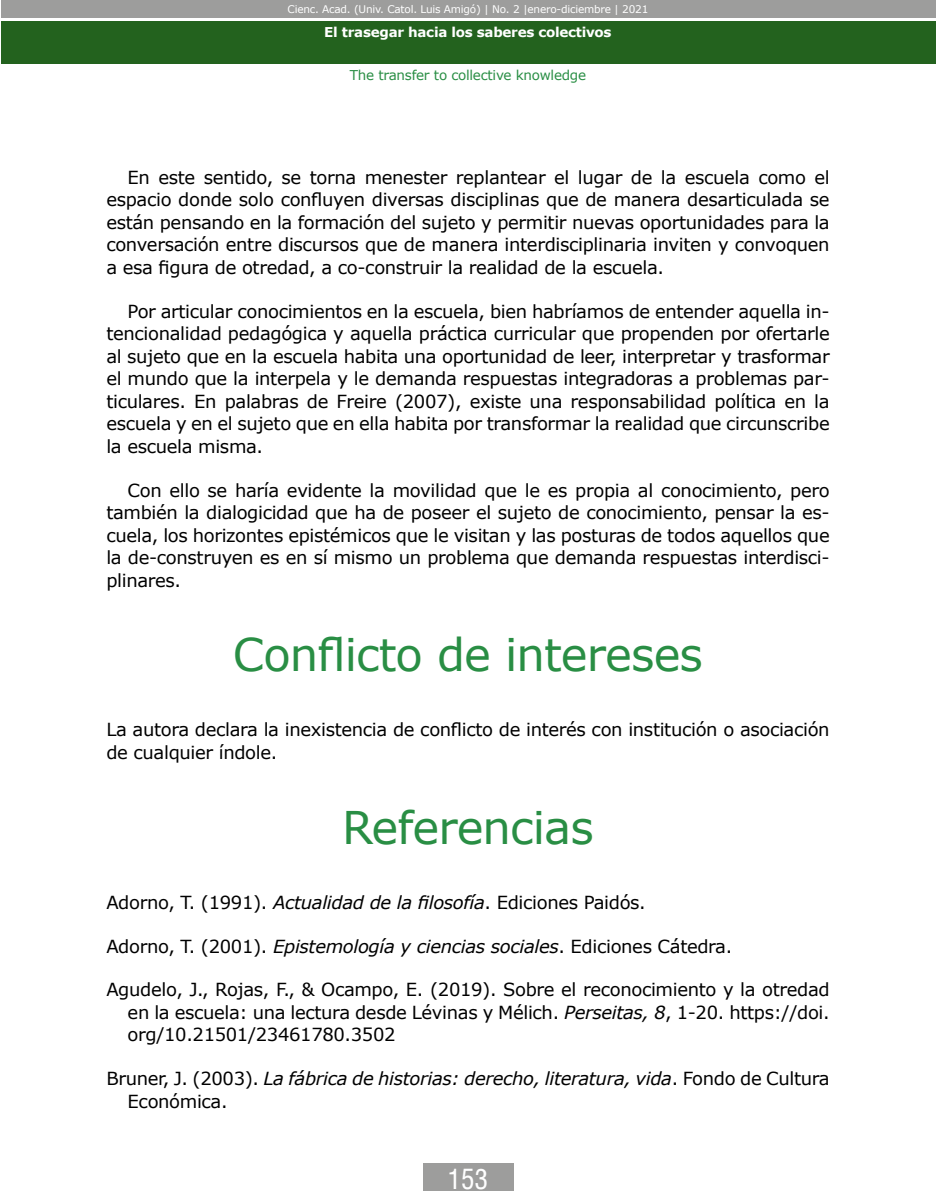
<style>
.page{position:relative;width:936px;height:1191px;background:#fff}
.page>*{position:absolute;margin:0;border:0;box-sizing:border-box;transform-origin:0 0}
.t1{font:45px "Verdana";letter-spacing:-.02em;color:#298e44}
.t2{font:27px "Arena Condensed";color:#fff}
.t3{font:18px/22.5px "Verdana";letter-spacing:-.02em;color:#000;text-align:justify}
.t4{font:italic 18px/22.5px "Verdana";letter-spacing:-.02em;color:#000}
.t5{font:700 13.5px "Verdana";letter-spacing:-.02em;color:#fff}
.t6{font:13.5px "Verdana";letter-spacing:-.02em;color:#298e44}
.t7{font:10.5px "Verdana";letter-spacing:-.02em;color:#fff}
.s1{font-style:italic}
.s2{font-style:normal}
</style>
<div class="page">
<div style="left:1px;top:21px;width:934px;height:43px;background:#23621e"></div>
<div style="left:1px;top:0;width:934px;height:18px;background:#9d9d9c"></div>
<div style="left:423px;top:1163px;width:90px;height:28px;background:#9d9d9c"></div>
<p class="t7" style="left:287px;top:2px;width:362px">Cienc. Acad. (Univ. Catol. Luis Amigó) | No. 2 |enero-diciembre | 2021</p>
<p class="t5" style="left:324px;top:22px;width:289px">El trasegar hacia los saberes colectivos</p>
<p class="t6" style="left:350px;top:65px;width:238px">The transfer to collective knowledge</p>
<p class="t3" style="left:106px;top:166px;width:725px;text-indent:21px">En este sentido, se torna menester replantear el lugar de la escuela como el espacio donde solo confluyen diversas disciplinas que de manera desarticulada se están pensando en la formación del sujeto y permitir nuevas oportunidades para la conversación entre discursos que de manera interdisciplinaria inviten y convoquen a esa figura de otredad, a co-construir la realidad de la escuela.</p>
<p class="t3" style="left:106px;top:300px;width:724px;text-indent:21px">Por articular conocimientos en la escuela, bien habríamos de entender aquella in&shy;tencionalidad pedagógica y aquella práctica curricular que propenden por ofertarle al sujeto que en la escuela habita una oportunidad de leer, interpretar y trasformar el mundo que la interpela y le demanda respuestas integradoras a problemas par&shy;ticulares. En palabras de Freire (2007), existe una responsabilidad política en la escuela y en el sujeto que en ella habita por transformar la realidad que circunscribe la escuela misma.</p>
<p class="t3" style="left:106px;top:478px;width:724px;text-indent:21px">Con ello se haría evidente la movilidad que le es propia al conocimiento, pero también la dialogicidad que ha de poseer el sujeto de conocimiento, pensar la es&shy;cuela, los horizontes epistémicos que le visitan y las posturas de todos aquellos que la de-construyen es en sí mismo un problema que demanda respuestas interdisci&shy;plinares.</p>
<h1 class="t1" style="left:233px;top:624px;width:471px">Conflicto de intereses</h1>
<p class="t3" style="left:106px;top:718px;width:724px">La autora declara la inexistencia de conflicto de interés con institución o asociación de cualquier índole.</p>
<h1 class="t1" style="left:342px;top:796px;width:253px">Referencias</h1>
<p class="t3" style="left:106px;top:890px;width:541px">Adorno, T. (1991). <span class="s1">Actualidad de la filosofía</span>. Ediciones Paidós.</p>
<p class="t3" style="left:106px;top:934px;width:627px">Adorno, T. (2001). <span class="s1">Epistemología y ciencias sociales</span>. Ediciones Cátedra.</p>
<p class="t3" style="left:128px;top:978px;width:703px;text-indent:-21px">Agudelo, J., Rojas, F., &amp; Ocampo, E. (2019). Sobre el reconocimiento y la otredad en la escuela: una lectura desde Lévinas y Mélich. <span class="s1">Perseitas, 8</span>, 1-20. https://doi. org/10.21501/23461780.3502</p>
<p class="t4" style="left:128px;top:1067px;width:703px;text-indent:-21px"><span class="s2">Bruner, J. (2003).</span> La fábrica de historias: derecho, literatura, vida<span class="s2">. Fondo de Cultura<br>Económica.</span></p>
<h2 class="t2" style="left:447px;top:1163px;width:42px">153</h2>
</div>
